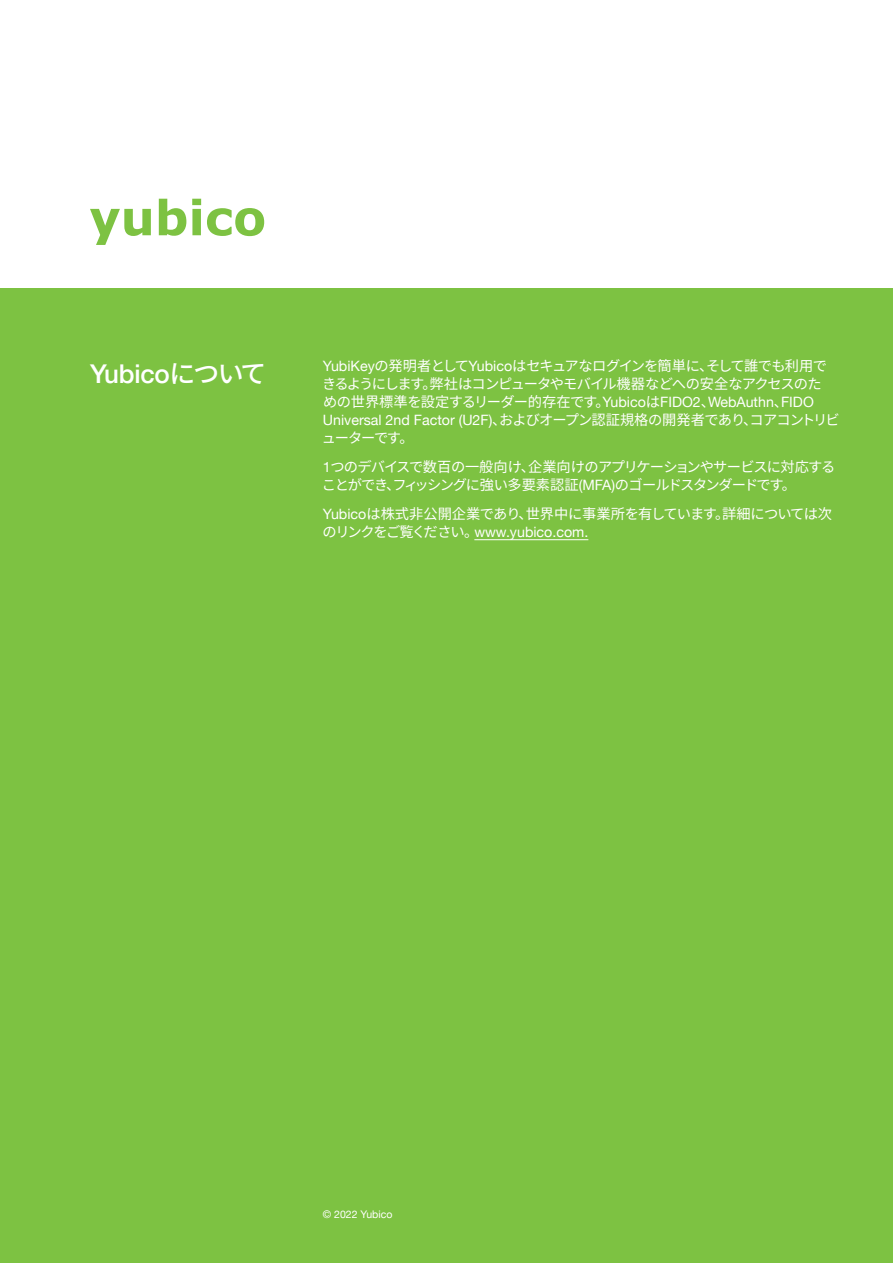
<style>
.page{position:relative;width:893px;height:1263px;background:#fff}
.page>*{position:absolute;margin:0;border:0;box-sizing:border-box;transform-origin:0 0}
.t1{font:500 25.8px "Helvetica Neue";letter-spacing:-.01em;color:#fff}
.t2{font:14.25px/18px "Noto Sans CJ Kjp";letter-spacing:-.055em;color:#fff}
.t3{font:14.25px "Noto Sans CJ Kjp";letter-spacing:-.01em;color:#fff}
.t4{font:14.25px "Helvetica Neue";color:#fff}
.t5{font:10.5px "Helvetica Neue";color:#fff}
.s1{font-family:"Noto Sans CJ Kjp"}
.s2{font-family:"Helvetica Neue"}
</style>
<div class="page">
<div style="left:0;top:288px;width:893px;height:975px;background:#7dc242"></div>
<hr style="left:474px;top:539px;width:114px;height:1px;background:#fff">
<svg style="left:90px;top:209px;width:61px;height:36px"></svg>
<svg style="left:159px;top:199px;width:27px;height:37px"></svg>
<svg style="left:192px;top:199px;width:9px;height:36px"></svg>
<svg style="left:207px;top:208px;width:57px;height:28px"></svg>
<h1 class="t1" style="left:90px;top:353px;width:178px">Yubico<span class="s1">について</span></h1>
<p class="t2" style="left:322px;top:357px;width:520px"><span class="s2">YubiKey</span>の発明者として<span class="s2">Yubico</span>はセキュアなログインを簡単に、そして誰でも利用できるようにします。弊社はコンピュータやモバイル機器などへの安全なアクセスのた<br>めの世界標準を設定するリーダー的存在です。<span class="s2">Yubico</span>は<span class="s2">FIDO2</span>、<span class="s2">WebAuthn</span>、<span class="s2">FIDO Universal 2nd Factor (U2F)</span>、およびオープン認証規格の開発者であり、コアコントリビューターです。</p>
<p class="t2" style="left:322px;top:458px;width:515px"><span class="s2">1</span>つのデバイスで数百の一般向け、企業向けのアプリケーションやサービスに対応することができ、フィッシングに強い多要素認証<span class="s2">(MFA)</span>のゴールドスタンダードです。</p>
<p class="t3" style="left:323px;top:505px;width:511px"><span class="s2">Yubico</span>は株式非公開企業であり、世界中に事業所を有しています。詳細については次</p>
<p class="t4" style="left:323px;top:521px;width:267px"><span class="s1">のリンクをご覧ください。</span>www.yubico.com.</p>
<p class="t5" style="left:323px;top:1207px;width:71px">© 2022 Yubico</p>
</div>
